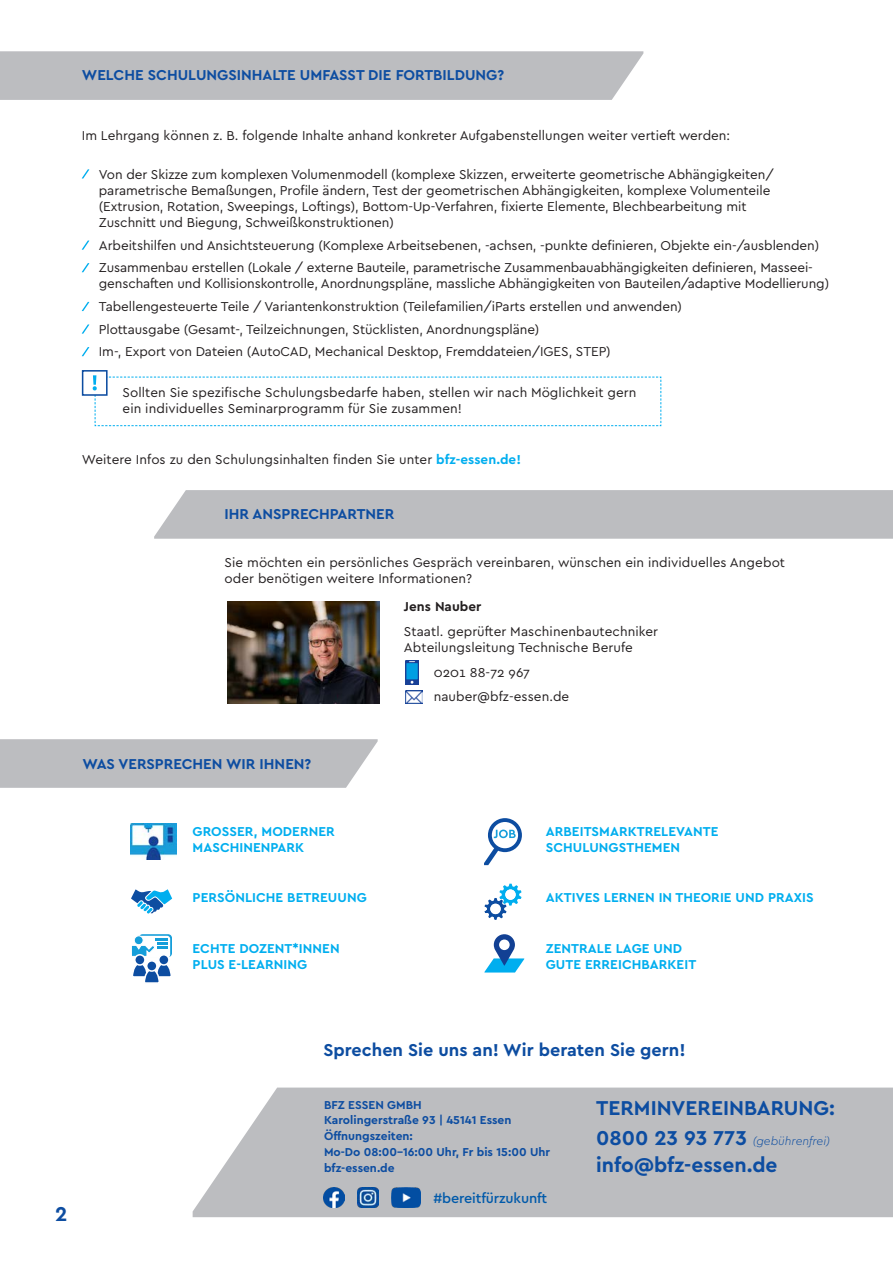
<style>
.page{position:relative;width:893px;height:1263px;background:#fff}
.page>*{position:absolute;margin:0;border:0;box-sizing:border-box;transform-origin:0 0}
.t1{font:700 21px "Cera Pro";color:#0d4da1}
.Bodytype_kleiner_Ein{font:700 18px "Cera Pro";color:#0d4da1}
.t2{font:700 15px "Cera Pro";color:#0d4da1}
.Bodytype_kleiner_Ein-2{font:500 14.4px "Cera Pro";letter-spacing:-.01em;color:#015aaa}
.Bodytype_9p{font:13.5px/16.2px "Cera Pro";letter-spacing:-.005em;color:#231f20}
.Bodytype_9p-2{font:700 13.5px/16.2px "Cera Pro";letter-spacing:.005em;color:#00aeef}
.Bodytype{font:13.5px "Cera Pro";color:#231f20}
.Bodytype_9p-3{font:700 13.5px "Cera Pro";letter-spacing:.005em;color:#231f20}
.t3{font:700 12px/15.8px "Cera Pro";color:#0d4da1}
.t4{font:italic 300 12px "Cera Pro";color:#0d4da1}
.s1{font-weight:700;color:#00aeef}
.s2{font-weight:700;font-style:normal;font-size:21px}
</style>
<div class="page">
<svg style="left:0;top:739px;width:378px;height:49px;background:#bfc0c2"></svg>
<div style="left:193px;top:1087px;width:700px;height:130px;background:#bcbdc0"></div>
<svg style="left:82px;top:169px;width:7px;height:9px"></svg>
<svg style="left:82px;top:241px;width:7px;height:9px"></svg>
<svg style="left:82px;top:263px;width:7px;height:9px"></svg>
<svg style="left:82px;top:302px;width:7px;height:9px"></svg>
<svg style="left:82px;top:324px;width:7px;height:10px"></svg>
<svg style="left:82px;top:347px;width:7px;height:9px"></svg>
<div style="left:0;top:51px;width:643px;height:49px;background:#bcbdc0"></div>
<div style="left:139px;top:935px;width:32px;height:21px;background:#2ea8de;border-radius:3px"></div>
<div style="left:139px;top:934px;width:33px;height:23px;border:1px solid #159eda;border-radius:3px"></div>
<div style="left:137px;top:936px;width:33px;height:22px;background:#fff;border-radius:3px"></div>
<svg style="left:131px;top:938px;width:41px;height:45px"></svg>
<div style="left:134px;top:936px;width:9px;height:9px;background:#159eda;border-radius:50%"></div>
<div style="left:134px;top:935px;width:9px;height:10px;border:1px solid #fff;border-radius:50%"></div>
<div style="left:135px;top:955px;width:10px;height:10px;background:#0d4da1;border-radius:50%"></div>
<div style="left:134px;top:954px;width:12px;height:12px;border:2px solid #fff;border-radius:50%"></div>
<svg style="left:131px;top:889px;width:41px;height:25px"></svg>
<svg style="left:484px;top:818px;width:38px;height:47px"></svg>
<svg style="left:484px;top:884px;width:37px;height:36px"></svg>
<div style="left:490px;top:904px;width:11px;height:10px;background:#fff;border-radius:50%"></div>
<div style="left:505px;top:889px;width:11px;height:11px;background:#fff;border-radius:50%"></div>
<svg style="left:484px;top:934px;width:40px;height:38px"></svg>
<img style="left:392px;top:1187px;width:29px;height:20px">
<img style="left:358px;top:1187px;width:20px;height:20px">
<img style="left:323px;top:1187px;width:21px;height:20px">
<img style="left:131px;top:823px;width:46px;height:37px">
<div style="left:154px;top:490px;width:739px;height:49px;background:#bcbdc0"></div>
<img style="left:227px;top:602px;width:153px;height:101px">
<img style="left:405px;top:691px;width:18px;height:12px">
<img style="left:405px;top:660px;width:14px;height:24px">
<svg style="left:93px;top:375px;width:569px;height:51px"></svg>
<div style="left:82px;top:370px;width:26px;height:26px;border:2px solid #0d4da1"></div>
<p class="t2" style="left:82px;top:65px;width:424px">WELCHE SCHULUNGSINHALTE UMFASST DIE FORTBILDUNG?</p>
<p class="Bodytype" style="left:82px;top:126px;width:650px">Im Lehrgang können z. B. folgende Inhalte anhand konkreter Aufgabenstellungen weiter vertieft werden:</p>
<p class="Bodytype_9p" style="left:99px;top:165px;width:676px">Von der Skizze zum komplexen Volumenmodell (komplexe Skizzen, erweiterte geometrische Abhängigkeiten/ parametrische Bemaßungen, Profile ändern, Test der geometrischen Abhängigkeiten, komplexe Volumenteile (Extrusion, Rotation, Sweepings, Loftings), Bottom-Up-Verfahren, fixierte Elemente, Blechbearbeitung mit Zuschnitt und Biegung, Schweißkonstruktionen)</p>
<p class="Bodytype_9p" style="left:99px;top:236px;width:722px">Arbeitshilfen und Ansichtsteuerung (Komplexe Arbeitsebenen, -achsen, -punkte definieren, Objekte ein-/ausblenden)</p>
<p class="Bodytype_9p" style="left:99px;top:259px;width:732px">Zusammenbau erstellen (Lokale / externe Bauteile, parametrische Zusammenbauabhängigkeiten definieren, Masseei&shy;genschaften und Kollisionskontrolle, Anordnungspläne, massliche Abhängigkeiten von Bauteilen/adaptive Modellierung)</p>
<p class="Bodytype_9p" style="left:99px;top:298px;width:585px">Tabellengesteuerte Teile / Variantenkonstruktion (Teilefamilien/iParts erstellen und anwenden)</p>
<p class="Bodytype_9p" style="left:99px;top:320px;width:442px">Plottausgabe (Gesamt-, Teilzeichnungen, Stücklisten, Anordnungspläne)</p>
<p class="Bodytype_9p" style="left:99px;top:343px;width:513px">Im-, Export von Dateien (AutoCAD, Mechanical Desktop, Fremddateien/IGES, STEP)</p>
<p class="Bodytype_9p" style="left:123px;top:383px;width:515px">Sollten Sie spezifische Schulungsbedarfe haben, stellen wir nach Möglichkeit gern ein individuelles Seminarprogramm für Sie zusammen!</p>
<p class="Bodytype_9p" style="left:82px;top:451px;width:441px">Weitere Infos zu den Schulungsinhalten finden Sie unter <span class="s1">bfz-essen.de!</span></p>
<p class="t2" style="left:225px;top:504px;width:171px">IHR ANSPRECHPARTNER</p>
<p class="Bodytype_9p" style="left:225px;top:554px;width:562px">Sie möchten ein persönliches Gespräch vereinbaren, wünschen ein individuelles Angebot oder benötigen weitere Informationen?</p>
<p class="t2" style="left:82px;top:754px;width:230px">WAS VERSPRECHEN WIR IHNEN?</p>
<p class="Bodytype_9p-2" style="left:193px;top:823px;width:144px">GROSSER, MODERNER<br>MASCHINENPARK</p>
<p class="Bodytype_9p-3" style="left:404px;top:597px;width:79px">Jens Nauber</p>
<p class="Bodytype_9p" style="left:404px;top:622px;width:256px">Staatl. geprüfter Maschinenbautechniker<br>Abteilungsleitung Technische Berufe</p>
<p class="Bodytype_9p" style="left:434px;top:663px;width:98px">0201 88-72 967</p>
<p class="Bodytype_9p" style="left:434px;top:688px;width:137px">nauber@bfz-essen.de</p>
<p class="Bodytype_9p-2" style="left:546px;top:823px;width:174px">ARBEITSMARKTRELEVANTE<br>SCHULUNGSTHEMEN</p>
<p class="Bodytype_9p-2" style="left:193px;top:888px;width:176px">PERSÖNLICHE BETREUUNG</p>
<p class="Bodytype_9p-2" style="left:546px;top:888px;width:269px">AKTIVES LERNEN IN THEORIE UND PRAXIS</p>
<p class="Bodytype_9p-2" style="left:193px;top:939px;width:149px">ECHTE DOZENT*INNEN<br>PLUS E-LEARNING</p>
<p class="Bodytype_9p-2" style="left:546px;top:939px;width:152px">ZENTRALE LAGE UND<br>GUTE ERREICHBARKEIT</p>
<p class="t1" style="left:55px;top:1200px;width:14px">2</p>
<p class="Bodytype_kleiner_Ein" style="left:323px;top:1038px;width:364px">Sprechen Sie uns an! Wir beraten Sie gern!</p>
<p class="t3" style="left:324px;top:1096px;width:189px">BFZ ESSEN GMBH<br>Karolingerstraße 93 | 45141 Essen</p>
<p class="t3" style="left:324px;top:1128px;width:228px">Öffnungszeiten:<br>Mo-Do 08:00-16:00 Uhr, Fr bis 15:00 Uhr</p>
<p class="t3" style="left:324px;top:1159px;width:72px">bfz-essen.de</p>
<p class="Bodytype_kleiner_Ein-2" style="left:433px;top:1189px;width:115px">#bereitfürzukunft</p>
<p class="t1" style="left:596px;top:1094px;width:240px">TERMINVEREINBARUNG:</p>
<p class="t4" style="left:596px;top:1133px;width:235px"><span class="s2">0800 23 93 773</span> (gebührenfrei)</p>
<p class="t1" style="left:596px;top:1151px;width:183px">info@bfz-essen.de</p>
</div>
